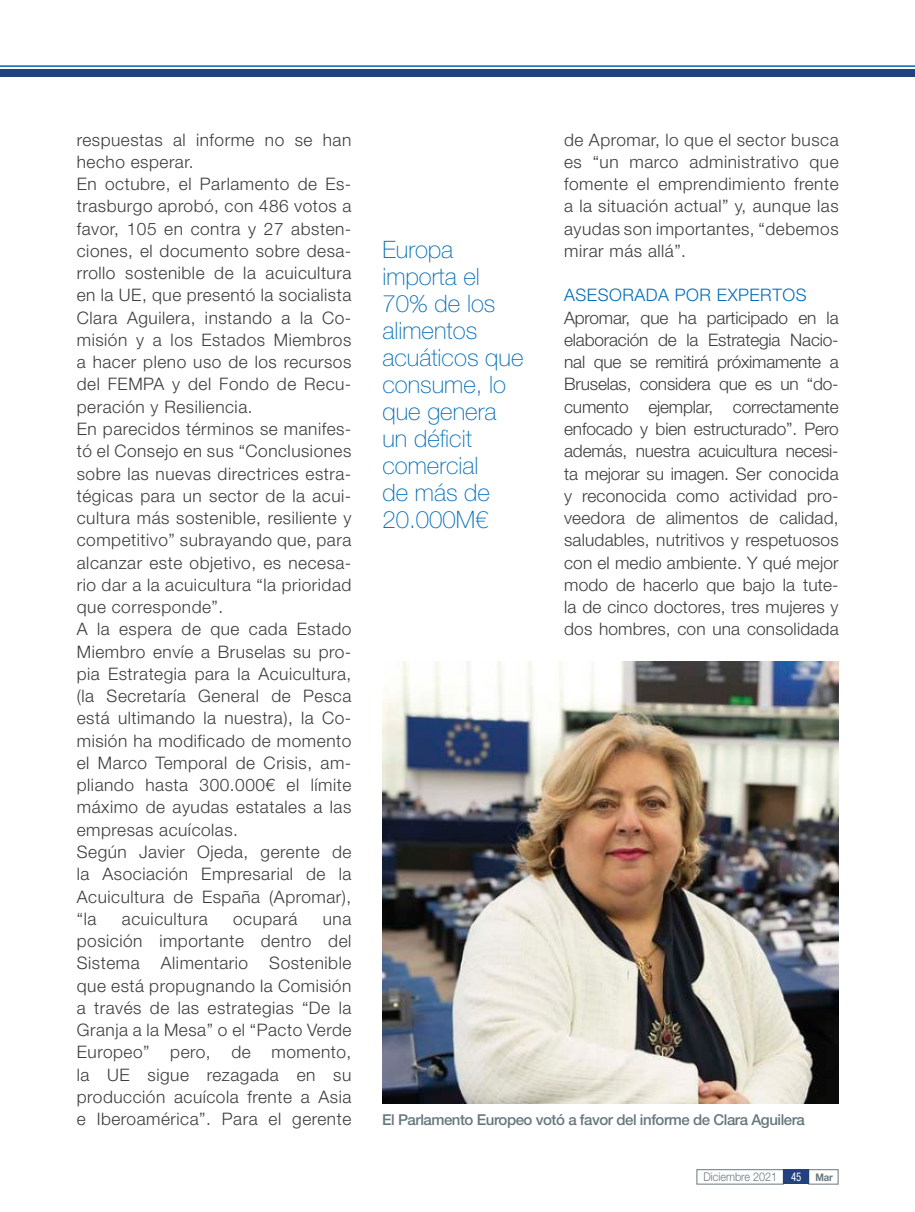
<style>
.page{position:relative;width:915px;height:1212px;background:#fff}
.page>*{position:absolute;margin:0;border:0;box-sizing:border-box;transform-origin:0 0}
.Sumario{font:100 24px/27px "Helvetica Neue LT Std";color:#006db8}
.t1{font:300 17.25px/22.2px "Helvetica Neue LT Std";letter-spacing:.03em;color:#3c3c3a;text-align:justify}
.t2{font:300 17.25px "Helvetica Neue LT Std";letter-spacing:.03em;color:#006db8}
.t3{font:500 15px "Helvetica Neue LT Std";letter-spacing:-.03em;color:#667880}
.t4{font:300 12px "Helvetica Neue LT Std";color:#667880;scale:.9 1}
.s1{font-weight:400;font-stretch:condensed;color:#fff}
.s2{font-weight:700;font-size:10.5px}
</style>
<div class="page">
<div style="left:696px;top:1169px;width:87px;height:15px;border:1px solid #667880"></div>
<div style="left:808px;top:1169px;width:30px;height:15px;border:1px solid #667880"></div>
<div style="left:783px;top:1169px;width:25px;height:15px;background:#24417f"></div>
<div style="left:0;top:69px;width:914px;height:7px;background:#24417f"></div>
<hr style="left:0;top:65px;width:914px;height:2px;background:#0065b0">
<img style="left:382px;top:662px;width:456px;height:442px">
<p class="t1" style="left:77px;top:128px;width:276px">respuestas al informe no se han hecho esperar.</p>
<p class="t1" style="left:77px;top:172px;width:276px">En octubre, el Parlamento de Es&shy;trasburgo aprobó, con 486 votos a favor, 105 en contra y 27 absten&shy;ciones, el documento sobre desa&shy;rrollo sostenible de la acuicultura en la UE, que presentó la socialista Clara Aguilera, instando a la Co&shy;misión y a los Estados Miembros a hacer pleno uso de los recursos del FEMPA y del Fondo de Recu&shy;peración y Resiliencia.</p>
<p class="t1" style="left:77px;top:417px;width:276px">En parecidos términos se manifes&shy;tó el Consejo en sus “Conclusiones sobre las nuevas directrices estra&shy;tégicas para un sector de la acui&shy;cultura más sostenible, resiliente y competitivo” subrayando que, para alcanzar este objetivo, es necesa&shy;rio dar a la acuicultura “la prioridad que corresponde”.</p>
<p class="t1" style="left:77px;top:618px;width:276px">A la espera de que cada Estado Miembro envíe a Bruselas su pro&shy;pia Estrategia para la Acuicultura, (la Secretaría General de Pesca está ultimando la nuestra), la Co&shy;misión ha modificado de momento el Marco Temporal de Crisis, am&shy;pliando hasta 300.000€ el límite máximo de ayudas estatales a las empresas acuícolas.</p>
<p class="t1" style="left:77px;top:840px;width:276px">Según Javier Ojeda, gerente de la Asociación Empresarial de la Acuicultura de España (Apromar), “la</p>
<p class="t1" style="left:122px;top:907px;width:87px">acuicultura</p>
<p class="t1" style="left:233px;top:907px;width:66px">ocupará</p>
<p class="t1" style="left:77px;top:907px;width:276px;text-indent:246px">una posición importante dentro del Sistema Alimentario Sostenible que está propugnando la Comisión a través de las estrategias “De la Granja a la Mesa” o el “Pacto Verde Europeo” pero, de momento, la UE sigue rezagada en su producción acuícola frente a Asia e Iberoamérica”. Para el gerente</p>
<p class="Sumario" style="left:382px;top:235px;width:142px">Europa importa el<br>70% de los alimentos acuáticos que consume, lo que genera un déficit comercial<br>de más de<br>20.000M€</p>
<p class="t1" style="left:564px;top:128px;width:276px">de Apromar, lo que el sector busca es “un marco administrativo que fomente el emprendimiento frente a la situación actual” y, aunque las ayudas son importantes, “debemos mirar más allá”.</p>
<p class="t2" style="left:564px;top:285px;width:244px">ASESORADA POR EXPERTOS</p>
<p class="t1" style="left:564px;top:306px;width:276px">Apromar, que ha participado en la elaboración de la Estrategia Nacio&shy;nal que se remitirá próximamente a Bruselas, considera que es un “do&shy;cumento ejemplar, correctamente enfocado y bien estructurado”. Pero además, nuestra acuicultura necesi&shy;ta mejorar su imagen. Ser conocida y reconocida como actividad pro&shy;veedora de alimentos de calidad, saludables, nutritivos y respetuosos con el medio ambiente. Y qué mejor modo de hacerlo que bajo la tute&shy;la de cinco doctores, tres mujeres y dos hombres, con una consolidada</p>
<p class="t3" style="left:382px;top:1110px;width:424px">El Parlamento Europeo votó a favor del informe de Clara Aguilera</p>
<p class="t4" style="left:703px;top:1169px;width:145px">Diciembre 2021 <span class="s1">45</span> <span class="s2">Mar</span></p>
</div>
